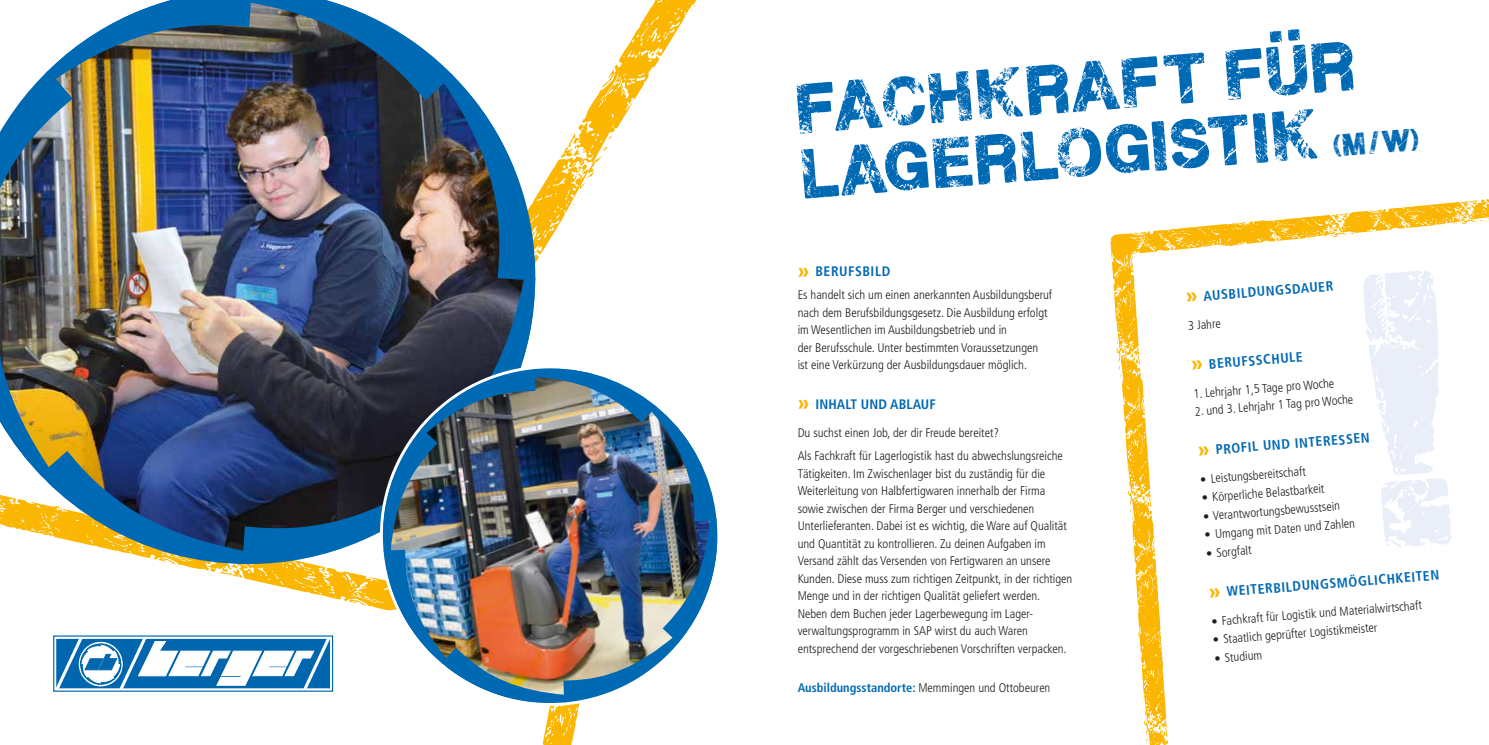
<style>
.page{position:relative;width:1489px;height:745px;background:#fff}
.page>*{position:absolute;margin:0;border:0;box-sizing:border-box;transform-origin:0 0}
.t1{font:56.25px "Plane Crash";color:#0069b4}
.t2{font:25px "Plane Crash";color:#0069b4}
.t3{font:700 condensed 13.75px "Frutiger";letter-spacing:.01em;color:#0069b4}
.t4{font:700 condensed 13.75px "Frutiger";letter-spacing:.04em;color:#0069b4}
.t5{font:300 condensed 12.5px/17.5px "Frutiger";color:#1d1d1b}
.s1{font-stretch:normal;font-size:21.25px;color:#fab600}
.s2{font-weight:700;color:#0069b4}
</style>
<div class="page">
<img style="left:0;top:0;width:718px;height:744px">
<svg style="left:1110px;top:199px;width:378px;height:545px"></svg>
<h1 class="t1" style="left:793px;top:87px;width:563px;rotate:-5deg">fachkraft fur</h1>
<h1 class="t1" style="left:798px;top:147px;width:521px;rotate:-4deg">lagerlogistik</h1>
<h2 class="t2" style="left:1331px;top:135px;width:89px;rotate:-5deg">(m/w)</h2>
<p class="t4" style="left:797px;top:263px;width:94px"><span class="s1">»</span> BERUFSBILD</p>
<p class="t5" style="left:797px;top:286px;width:256px">Es handelt sich um einen anerkannten Ausbildungsberuf nach dem Berufsbildungsgesetz. Die Ausbildung erfolgt im Wesentlichen im Ausbildungsbetrieb und in<br>der Berufsschule. Unter bestimmten Voraussetzungen<br>ist eine Verkürzung der Ausbildungsdauer möglich.</p>
<p class="t3" style="left:797px;top:396px;width:140px"><span class="s1">»</span> INHALT UND ABLAUF</p>
<p class="t5" style="left:797px;top:421px;width:267px;line-height:22.8px">Du suchst einen Job, der dir Freude bereitet?<br>Als Fachkraft für Lagerlogistik hast du abwechslungsreiche</p>
<p class="t5" style="left:797px;top:464px;width:276px">Tätigkeiten. Im Zwischenlager bist du zuständig für die Weiterleitung von Halbfertigwaren innerhalb der Firma sowie zwischen der Firma Berger und verschiedenen Unterlieferanten. Dabei ist es wichtig, die Ware auf Qualität und Quantität zu kontrollieren. Zu deinen Aufgaben im Versand zählt das Versenden von Fertigwaren an unsere Kunden. Diese muss zum richtigen Zeitpunkt, in der richtigen Menge und in der richtigen Qualität geliefert werden.<br>Neben dem Buchen jeder Lagerbewegung im Lager&shy;verwaltungsprogramm in SAP wirst du auch Waren entsprechend der vorgeschriebenen Vorschriften verpacken.</p>
<p class="t5" style="left:797px;top:678px;width:254px"><span class="s2">Ausbildungsstandorte:</span> Memmingen und Ottobeuren</p>
<p class="t3" style="left:1202px;top:288px;width:132px;rotate:-5deg">AUSBILDUNGSDAUER</p>
<p class="t5" style="left:1187px;top:317px;width:34px;rotate:-5deg">3 Jahre</p>
<p class="t3" style="left:1208px;top:356px;width:96px;rotate:-5deg">BERUFSSCHULE</p>
<p class="t5" style="left:1192px;top:385px;width:143px;rotate:-5deg">1. Lehrjahr 1,5 Tage pro Woche</p>
<p class="t5" style="left:1194px;top:403px;width:160px;rotate:-5deg">2. und 3. Lehrjahr 1 Tag pro Woche</p>
<p class="t3" style="left:1214px;top:441px;width:156px;rotate:-5deg">PROFIL UND INTERESSEN</p>
<p class="t5" style="left:1199px;top:471px;width:107px;rotate:-5deg">• Leistungsbereitschaft</p>
<p class="t5" style="left:1200px;top:489px;width:125px;rotate:-5deg">• Körperliche Belastbarkeit</p>
<p class="t5" style="left:1202px;top:508px;width:139px;rotate:-5deg">• Verantwortungsbewusstsein</p>
<p class="t5" style="left:1203px;top:526px;width:152px;rotate:-5deg">• Umgang mit Daten und Zahlen</p>
<p class="t5" style="left:1205px;top:544px;width:47px;rotate:-5deg">• Sorgfalt</p>
<p class="t3" style="left:1226px;top:584px;width:214px;rotate:-5deg">WEITERBILDUNGSMÖGLICHKEITEN</p>
<p class="t5" style="left:1210px;top:613px;width:212px;rotate:-5deg">• Fachkraft für Logistik und Materialwirtschaft</p>
<p class="t5" style="left:1211px;top:631px;width:166px;rotate:-5deg">• Staatlich geprüfter Logistikmeister</p>
<p class="t5" style="left:1213px;top:649px;width:49px;rotate:-5deg">• Studium</p>
</div>
